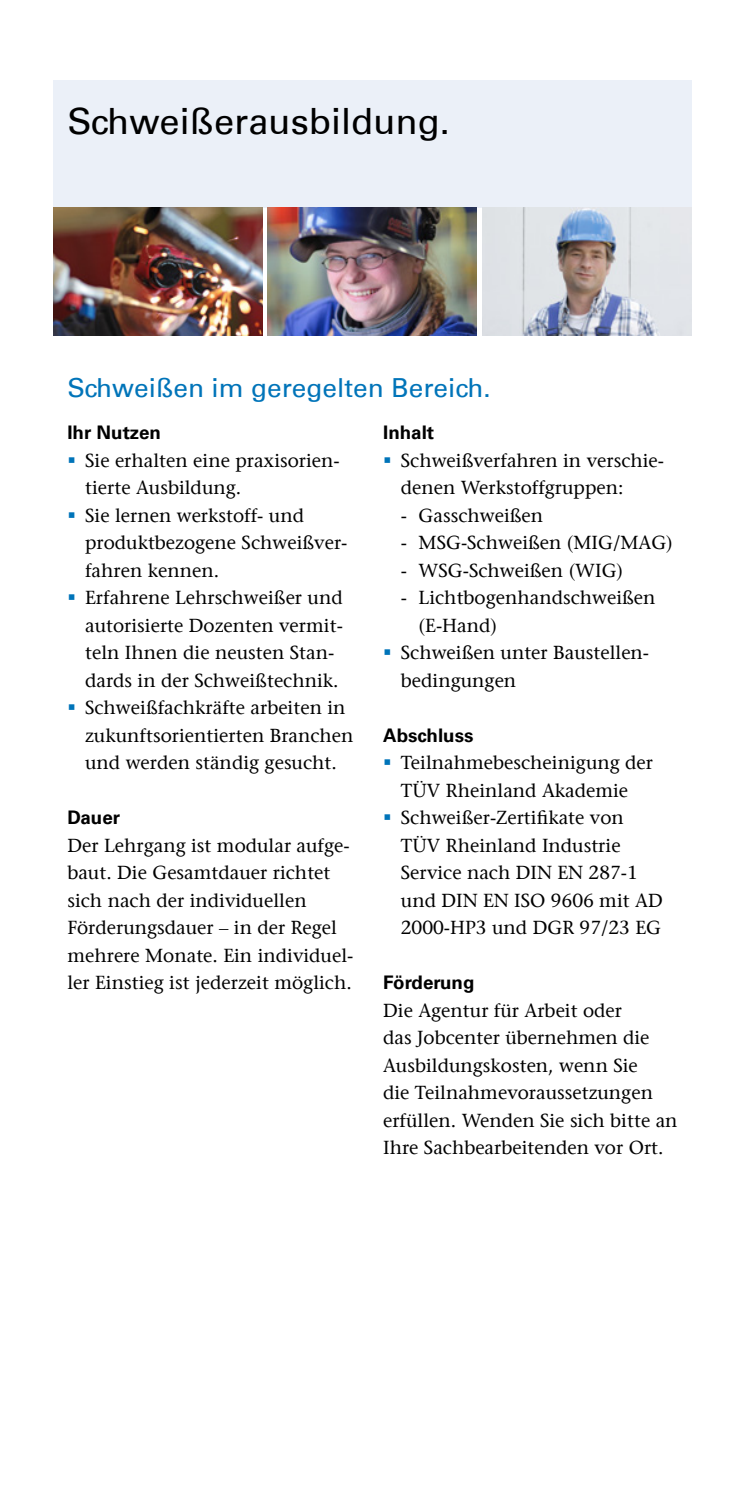
<style>
.page{position:relative;width:745px;height:1489px;background:#fff}
.page>*{position:absolute;margin:0;border:0;box-sizing:border-box;transform-origin:0 0}
.Block_Head_innen{font:36.25px "Univers 55 Roman";color:#000}
.Fliess_Head{font:26.25px "Univers 55 Roman";color:#0074b9}
.Fliess_Text{font:18.75px/27.5px "Stone Serif";color:#000}
.Titel_Fliesstext{font:700 18.75px "Univers LT";color:#000}
</style>
<div class="page">
<div style="left:53px;top:80px;width:638px;height:127px;background:#ebf0f8"></div>
<img style="left:53px;top:207px;width:209px;height:128px">
<img style="left:482px;top:207px;width:209px;height:128px">
<img style="left:268px;top:207px;width:208px;height:128px">
<p class="Block_Head_innen" style="left:67px;top:99px;width:384px">Schweißerausbildung.</p>
<p class="Fliess_Head" style="left:67px;top:372px;width:424px">Schweißen im geregelten Bereich.</p>
<p class="Titel_Fliesstext" style="left:67px;top:421px;width:95px">Ihr Nutzen</p>
<p class="Fliess_Text" style="left:85px;top:446px;width:256px">Sie erhalten eine praxisorien&shy;tierte Ausbildung.</p>
<p class="Fliess_Text" style="left:85px;top:501px;width:264px">Sie lernen werkstoff- und produktbezogene Schweißver&shy;fahren kennen.</p>
<p class="Fliess_Text" style="left:85px;top:584px;width:259px">Erfahrene Lehrschweißer und autorisierte Dozenten vermit&shy;teln Ihnen die neusten Stan&shy;dards in der Schweißtechnik.</p>
<p class="Fliess_Text" style="left:85px;top:694px;width:270px">Schweißfachkräfte arbeiten in zukunftsorientierten Branchen und werden ständig gesucht.</p>
<p class="Titel_Fliesstext" style="left:67px;top:806px;width:54px">Dauer</p>
<p class="Fliess_Text" style="left:67px;top:831px;width:287px">Der Lehrgang ist modular aufge&shy;baut. Die Gesamtdauer richtet sich nach der individuellen<br>Förderungsdauer – in der Regel mehrere Monate. Ein individuel&shy;ler Einstieg ist jederzeit möglich.</p>
<p class="Titel_Fliesstext" style="left:383px;top:421px;width:53px">Inhalt</p>
<p class="Fliess_Text" style="left:400px;top:446px;width:264px">Schweißverfahren in verschie&shy;denen Werkstoffgruppen:</p>
<p class="Fliess_Text" style="left:400px;top:501px;width:144px">- Gasschweißen</p>
<p class="Fliess_Text" style="left:400px;top:529px;width:273px">- MSG-Schweißen (MIG/MAG)</p>
<p class="Fliess_Text" style="left:400px;top:556px;width:224px">- WSG-Schweißen (WIG)</p>
<p class="Fliess_Text" style="left:418px;top:584px;width:238px;text-indent:-18px">- Lichtbogenhandschweißen (E-Hand)</p>
<p class="Fliess_Text" style="left:400px;top:639px;width:250px">Schweißen unter Baustellen&shy;bedingungen</p>
<p class="Titel_Fliesstext" style="left:383px;top:724px;width:92px">Abschluss</p>
<p class="Fliess_Text" style="left:400px;top:749px;width:253px">Teilnahmebescheinigung der<br>TÜV Rheinland Akademie</p>
<p class="Fliess_Text" style="left:400px;top:804px;width:263px">Schweißer-Zertifikate von<br>TÜV Rheinland Industrie<br>Service nach DIN EN 287-1 und DIN EN ISO 9606 mit AD<br>2000-HP3 und DGR 97/23 EG</p>
<p class="Titel_Fliesstext" style="left:383px;top:971px;width:93px">Förderung</p>
<p class="Fliess_Text" style="left:383px;top:996px;width:296px">Die Agentur für Arbeit oder<br>das Jobcenter übernehmen die<br>Ausbildungskosten, wenn Sie<br>die Teilnahmevoraussetzungen erfüllen. Wenden Sie sich bitte an<br>Ihre Sachbearbeitenden vor Ort.</p>
</div>
